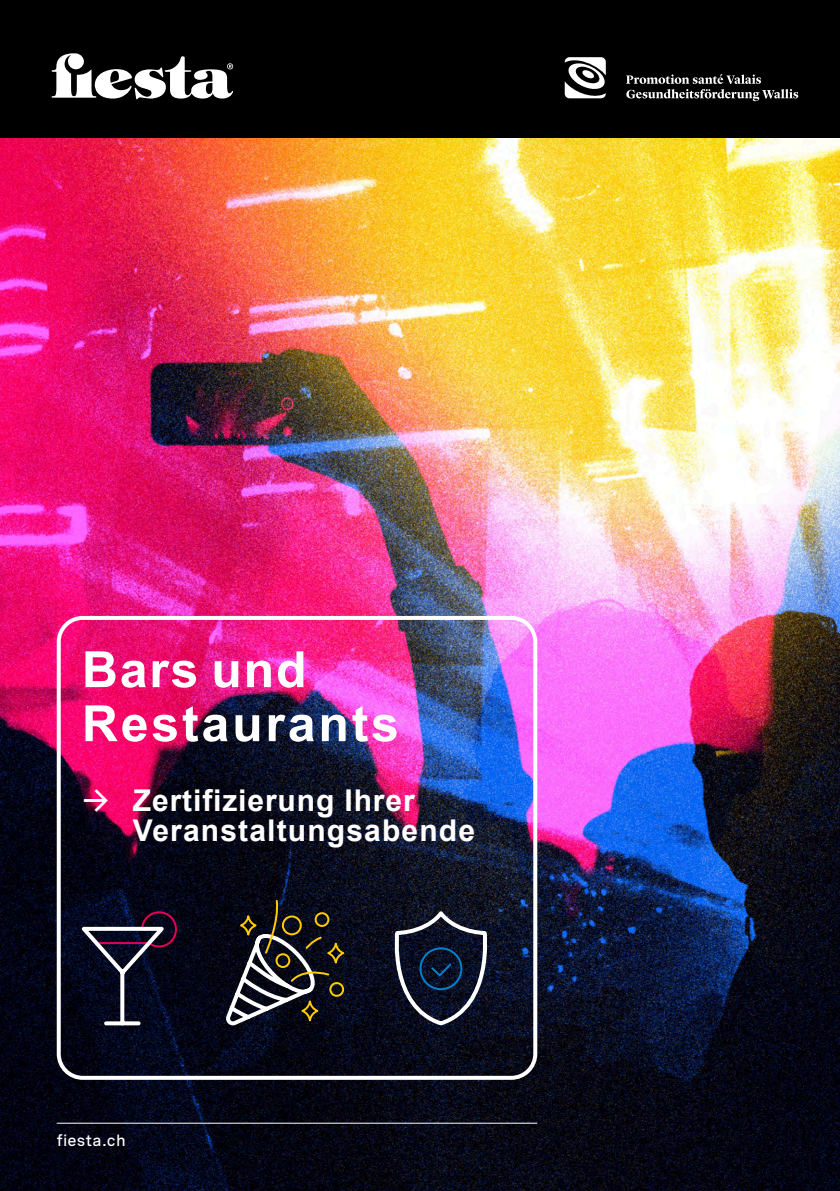
<style>
.page{position:relative;width:840px;height:1191px;background:#fff}
.page>*{position:absolute;margin:0;border:0;box-sizing:border-box;transform-origin:0 0}
.t1{font:700 50px/54px "Arial";letter-spacing:.055em;color:#fff}
.t2{font:700 30px/30px "Arial";letter-spacing:.035em;color:#fff}
.t3{font:500 16px "Spezia";letter-spacing:.015em;color:#fff}
.s1{font-family:"Spezia";font-weight:500}
</style>
<div class="page">
<img style="left:0;top:137px;width:839px;height:1054px">
<div style="left:0;top:0;width:839px;height:137px;background:#000"></div>
<svg style="left:52px;top:53px;width:181px;height:46px"></svg>
<svg style="left:626px;top:74px;width:171px;height:27px"></svg>
<svg style="left:564px;top:57px;width:41px;height:42px"></svg>
<div style="left:57px;top:616px;width:480px;height:463px;border:4px solid #fff;border-radius:24px"></div>
<hr style="left:57px;top:1122px;width:480px;height:1px;background:#fff">
<svg style="left:75px;top:910px;width:103px;height:117px;background:#1f1e32"></svg>
<svg style="left:221px;top:898px;width:127px;height:132px;background:#2c2c2e"></svg>
<svg style="left:389px;top:913px;width:103px;height:115px;background:#232b3d"></svg>
<h1 class="t1" style="left:82px;top:647px;width:318px">Bars und<br>Restaurants</h1>
<p class="t2" style="left:133px;top:788px;width:343px;text-indent:-51px"><span class="s1">→</span> Zertifizierung Ihrer<br>Veranstaltungsabende</p>
<p class="t3" style="left:57px;top:1134px;width:70px">fiesta.ch</p>
</div>
